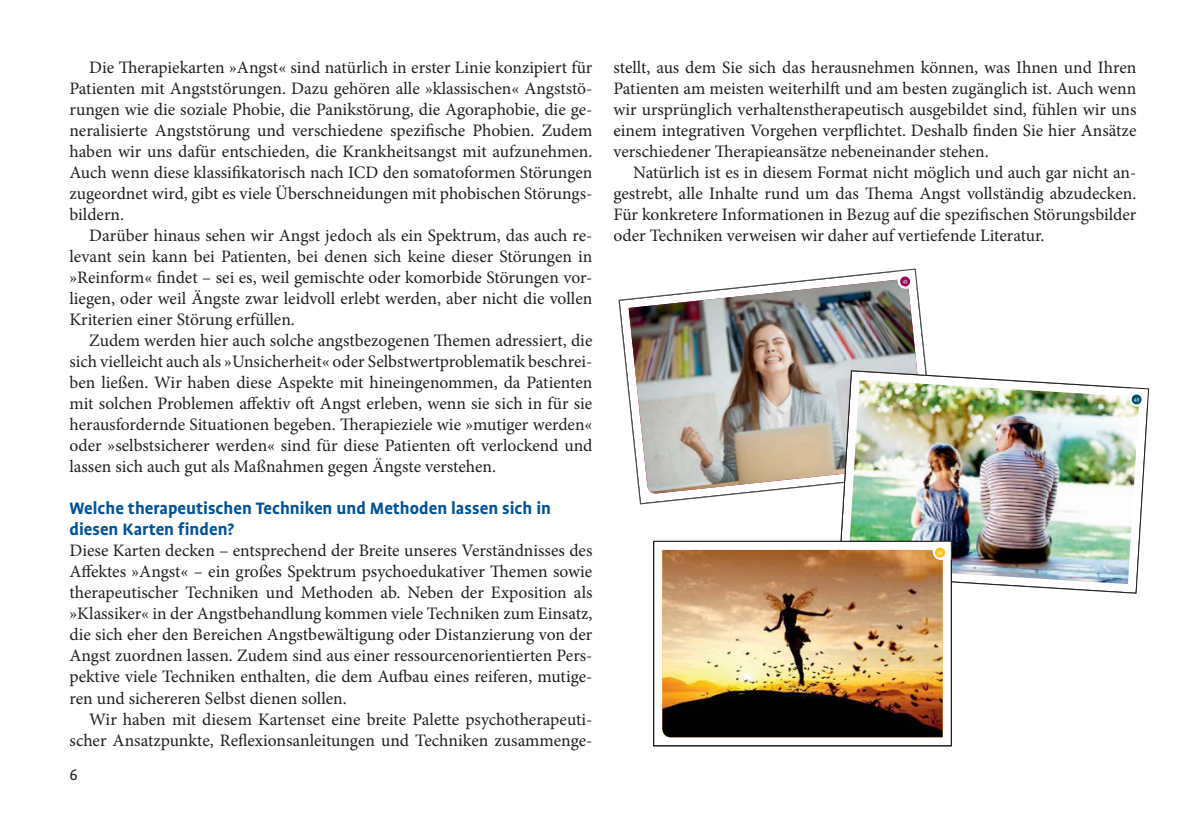
<style>
.page{position:relative;width:1191px;height:819px;background:#fff}
.page>*{position:absolute;margin:0;border:0;box-sizing:border-box;transform-origin:0 0}
.t1{font:700 18.9px/21px "Profile OT";color:#00529c}
.t2{font:17.5px/21px "Minion Pro";color:#221e1f;text-align:justify}
.t3{font:17.5px "Profile OT";color:#221e1f}
.t4{font:700 5.25px "Profile OT";color:#ffefcf}
</style>
<div class="page">
<img style="left:618px;top:268px;width:309px;height:237px">
<img style="left:838px;top:370px;width:311px;height:223px">
<div style="left:653px;top:541px;width:298px;height:205px;background:#fff"></div>
<img style="left:712px;top:550px;width:230px;height:187px">
<svg style="left:653px;top:549px;width:59px;height:198px"></svg>
<svg style="left:932px;top:541px;width:23px;height:19px"></svg>
<div style="left:653px;top:541px;width:298px;height:205px;border:1px solid #221e1f"></div>
<svg style="left:892px;top:269px;width:35px;height:20px"></svg>
<svg style="left:1128px;top:370px;width:20px;height:41px"></svg>
<p class="t2" style="left:69px;top:57px;width:524px;text-indent:20px">Die Therapiekarten »Angst« sind natürlich in erster Linie konzipiert für Patienten mit Angststörungen. Dazu gehören alle »klassischen« Angststö&shy;rungen wie die soziale Phobie, die Panikstörung, die Agoraphobie, die ge&shy;neralisierte Angststörung und verschiedene spezifische Phobien. Zudem haben wir uns dafür entschieden, die Krankheitsangst mit aufzunehmen.<br>Auch wenn diese klassifikatorisch nach ICD den somatoformen Störungen zugeordnet wird, gibt es viele Überschneidungen mit phobischen Störungs&shy;bildern.</p>
<p class="t2" style="left:69px;top:225px;width:524px;text-indent:20px">Darüber hinaus sehen wir Angst jedoch als ein Spektrum, das auch re&shy;levant sein kann bei Patienten, bei denen sich keine dieser Störungen in »Reinform« findet – sei es, weil gemischte oder komorbide Störungen vor&shy;liegen, oder weil Ängste zwar leidvoll erlebt werden, aber nicht die vollen Kriterien einer Störung erfüllen.</p>
<p class="t2" style="left:69px;top:330px;width:524px;text-indent:20px">Zudem werden hier auch solche angstbezogenen Themen adressiert, die sich vielleicht auch als »Unsicherheit« oder Selbstwertproblematik beschrei&shy;ben ließen. Wir haben diese Aspekte mit hineingenommen, da Patienten mit solchen Problemen affektiv oft Angst erleben, wenn sie sich in für sie herausfordernde Situationen begeben. Therapieziele wie »mutiger werden« oder »selbstsicherer werden« sind für diese Patienten oft verlockend und lassen sich auch gut als Maßnahmen gegen Ängste verstehen.</p>
<p class="t1" style="left:69px;top:499px;width:483px">Welche therapeutischen Techniken und Methoden lassen sich in diesen Karten finden?</p>
<p class="t2" style="left:69px;top:540px;width:524px">Diese Karten decken – entsprechend der Breite unseres Verständnisses des Affektes »Angst« – ein großes Spektrum psychoedukativer Themen sowie therapeutischer Techniken und Methoden ab. Neben der Exposition als »Klassiker« in der Angstbehandlung kommen viele Techniken zum Einsatz, die sich eher den Bereichen Angstbewältigung oder Distanzierung von der Angst zuordnen lassen. Zudem sind aus einer ressourcenorientierten Pers&shy;pektive viele Techniken enthalten, die dem Aufbau eines reiferen, mutige&shy;ren und sichereren Selbst dienen sollen.</p>
<p class="t2" style="left:69px;top:708px;width:524px;text-align:right">Wir haben mit diesem Kartenset eine breite Palette psychotherapeuti&shy;scher Ansatzpunkte, Reflexionsanleitungen und Techniken zusammenge-</p>
<p class="t3" style="left:69px;top:765px;width:10px">6</p>
<p class="t2" style="left:613px;top:57px;width:524px">stellt, aus dem Sie sich das herausnehmen können, was Ihnen und Ihren Patienten am meisten weiterhilft und am besten zugänglich ist. Auch wenn wir ursprünglich verhaltenstherapeutisch ausgebildet sind, fühlen wir uns einem integrativen Vorgehen verpflichtet. Deshalb finden Sie hier Ansätze verschiedener Therapieansätze nebeneinander stehen.</p>
<p class="t2" style="left:613px;top:162px;width:524px;text-indent:20px">Natürlich ist es in diesem Format nicht möglich und auch gar nicht an&shy;gestrebt, alle Inhalte rund um das Thema Angst vollständig abzudecken.<br>Für konkretere Informationen in Bezug auf die spezifischen Störungsbilder oder Techniken verweisen wir daher auf vertiefende Literatur.</p>
<p class="t4" style="left:937px;top:549px;width:7px">34</p>
</div>
